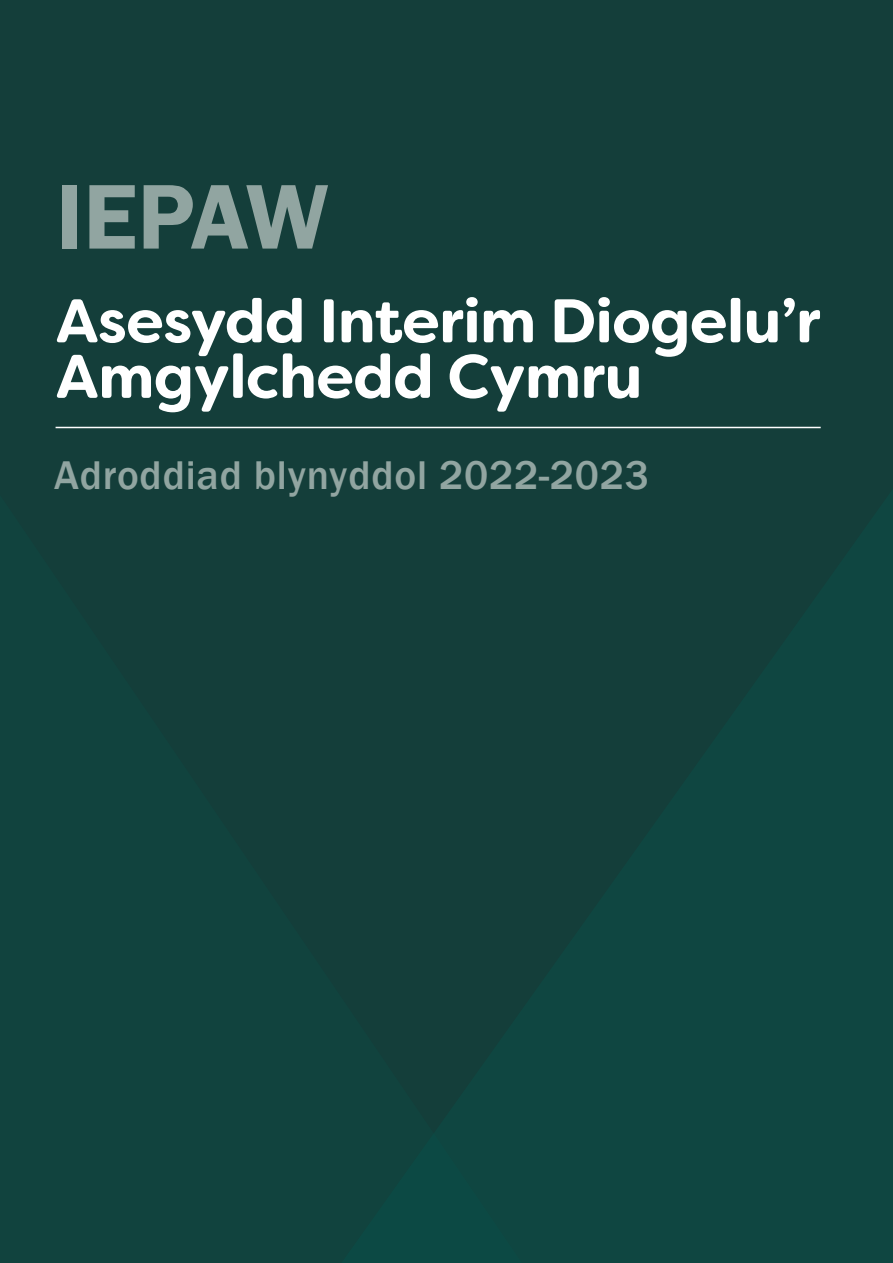
<style>
.page{position:relative;width:893px;height:1263px;background:#143e3a}
.page>*{position:absolute;margin:0;border:0;box-sizing:border-box;transform-origin:0 0}
.H1_Cover{font:600 95.1px "Franklin Gothic";letter-spacing:-.015em;color:#91a5a1}
.H2_Cover{font:700 61.5px/55.5px "Filson Soft";letter-spacing:-.01em;color:#fff}
.H3_Cover{font:500 41.25px "Franklin Gothic";letter-spacing:.02em;color:#91a5a1}
</style>
<div class="page">
<div style="left:342px;top:1134px;width:179px;height:129px;background:#0c4944"></div>
<hr style="left:56px;top:427px;width:765px;height:1px;background:#fff">
<h1 class="H1_Cover" style="left:56px;top:158px;width:275px">IEPAW</h1>
<h2 class="H2_Cover" style="left:56px;top:293px;width:767px">Asesydd Interim Diogelu’r<br>Amgylchedd Cymru</h2>
<h3 class="H3_Cover" style="left:54px;top:449px;width:596px">Adroddiad blynyddol 2022-2023</h3>
</div>
